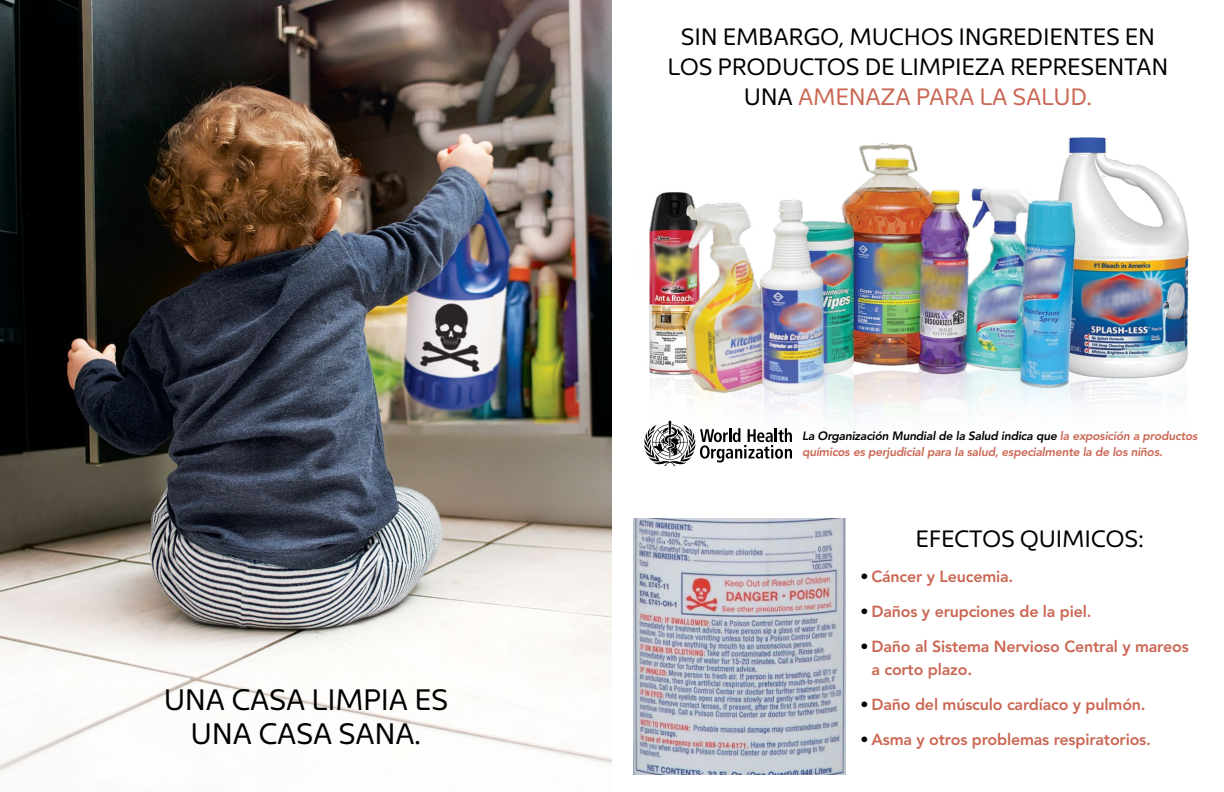
<style>
.page{position:relative;width:1224px;height:792px;background:#fff}
.page>*{position:absolute;margin:0;border:0;box-sizing:border-box;transform-origin:0 0}
.t1{font:30px/34px "Kyrial Sans Pro";letter-spacing:-.01em;color:#000;text-align:center}
.t2{font:24px/30px "Kyrial Sans Pro";letter-spacing:-.01em;color:#000;text-align:center}
.t3{font:800 16px/23px "Avenir";letter-spacing:-.01em;color:#cb6754}
.t4{font:italic 800 12px/16px "Avenir";letter-spacing:-.02em;color:#cb6754}
.s1{color:#cb6754}
.s2{color:#000}
.s3{font-weight:400;color:#000}
</style>
<div class="page">
<img style="left:0;top:0;width:612px;height:773px">
<svg style="left:645px;top:450px;width:147px;height:16px"></svg>
<img style="left:644px;top:137px;width:545px;height:313px">
<img style="left:633px;top:518px;width:213px;height:257px">
<h1 class="t1" style="left:164px;top:681px;width:286px">UNA CASA LIMPIA ES<br>UNA CASA SANA.</h1>
<h2 class="t2" style="left:668px;top:21px;width:502px">SIN EMBARGO, MUCHOS INGREDIENTES EN<br>LOS PRODUCTOS DE LIMPIEZA REPRESENTAN<br>UNA <span class="s1">AMENAZA PARA LA SALUD.</span></h2>
<p class="t4" style="left:802px;top:428px;width:397px"><span class="s2">La Organización Mundial de la Salud indica que</span> la exposición a productos químicos es perjudicial para la salud, especialmente la de los niños.</p>
<h2 class="t2" style="left:916px;top:523px;width:230px">EFECTOS QUIMICOS:</h2>
<p class="t3" style="left:860px;top:565px;width:154px"><span class="s3">•</span> Cáncer y Leucemia.</p>
<p class="t3" style="left:860px;top:600px;width:233px"><span class="s3">•</span> Daños y erupciones de la piel.</p>
<p class="t3" style="left:871px;top:635px;width:319px;text-indent:-11px"><span class="s3">•</span> Daño al Sistema Nervioso Central y mareos a corto plazo.</p>
<p class="t3" style="left:860px;top:693px;width:287px"><span class="s3">•</span> Daño del músculo cardíaco y pulmón.</p>
<p class="t3" style="left:860px;top:728px;width:292px"><span class="s3">•</span> Asma y otros problemas respiratorios.</p>
</div>
